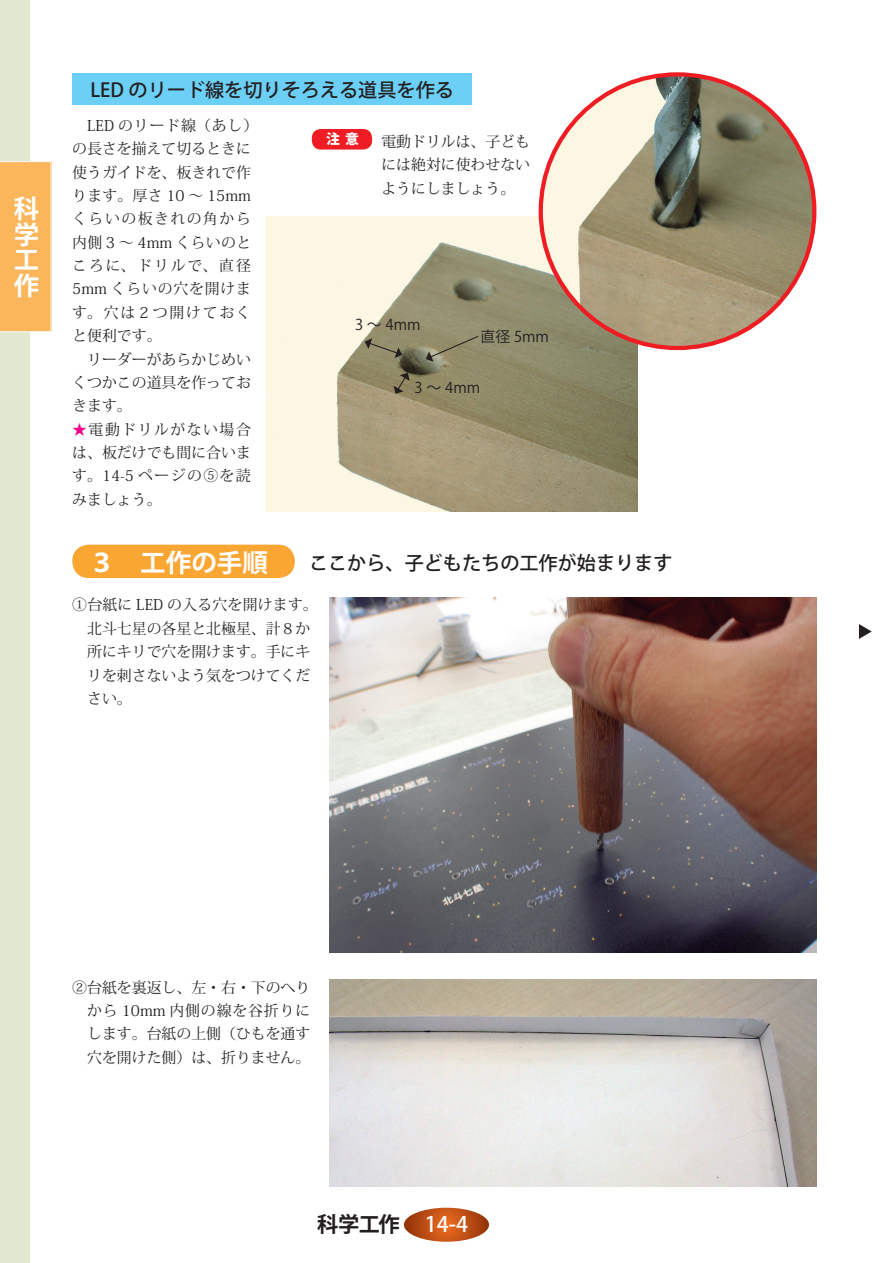
<style>
.page{position:relative;width:893px;height:1263px;background:#fff}
.page>*{position:absolute;margin:0;border:0;box-sizing:border-box;transform-origin:0 0}
.t1{font:700 25.5px/25.5px "Koz Go Std";color:#fff;text-align:justify}
.t2{font:700 21.3px "Koz Go Std";color:#231f20}
.t3{font:500 19.2px "Koz Go Std";color:#231f20}
.t4{font:14.85px/23.4px "Koz Min Std";color:#231f20;text-align:justify}
.t5{font:14.85px "Koz Go Std";color:#231f20}
.t6{font:800 13.8px "Koz Go Std";color:#fff}
.s1{color:#ed028c}
.s2{font-weight:500;color:#fff}
</style>
<div class="page">
<div style="left:0;top:0;width:30px;height:1263px;background:#e1e8d0"></div>
<div style="left:0;top:161px;width:51px;height:171px;background:#fbb65c"></div>
<svg style="left:404px;top:1208px;width:85px;height:34px;background:#c15218"></svg>
<svg style="left:859px;top:624px;width:13px;height:15px"></svg>
<img style="left:329px;top:597px;width:487px;height:355px">
<img style="left:329px;top:979px;width:487px;height:207px">
<div style="left:72px;top:545px;width:223px;height:33px;background:#faa633;border-radius:16px"></div>
<div style="left:72px;top:73px;width:399px;height:32px;background:#6bcff6"></div>
<img style="left:266px;top:216px;width:372px;height:296px">
<img style="left:541px;top:74px;width:273px;height:274px;border-radius:137px">
<div style="left:312px;top:129px;width:60px;height:21px;background:#ee1d23;border-radius:9px"></div>
<svg style="left:365px;top:338px;width:37px;height:20px"></svg>
<svg style="left:394px;top:373px;width:16px;height:21px"></svg>
<svg style="left:426px;top:335px;width:53px;height:27px"></svg>
<h1 class="t1" style="left:14px;top:198px;width:26px">科学工作</h1>
<p class="t3" style="left:90px;top:77px;width:365px">LED のリード線を切りそろえる道具を作る</p>
<p class="t4" style="left:381px;top:130px;width:150px">電動ドリルは、子どもには絶対に使わせないようにしましょう。</p>
<p class="t4" style="left:72px;top:114px;width:188px;text-align:left">　LED のリード線（あし）の長さを揃えて切るときに使うガイドを、板きれで作ります。厚さ 10 ～ 15mmくらいの板きれの角から内側 3 ～ 4mm くらいのところに、ドリルで、直径<br>5mm くらいの穴を開けます。穴は 2 つ開けておくと便利です。<br>　リーダーがあらかじめいくつかこの道具を作っておきます。</p>
<p class="t4" style="left:72px;top:418px;width:180px"><span class="s1">★</span>電動ドリルがない場合は、板だけでも間に合います。14-5 ページの⑤を読みましょう。</p>
<p class="t6" style="left:326px;top:130px;width:34px">注意</p>
<p class="t5" style="left:355px;top:315px;width:67px">3 ～ 4mm</p>
<p class="t5" style="left:480px;top:327px;width:70px">直径 5mm</p>
<p class="t5" style="left:415px;top:378px;width:67px">3 ～ 4mm</p>
<h1 class="t1" style="left:89px;top:552px;width:180px">３　工作の手順</h1>
<p class="t3" style="left:309px;top:550px;width:365px">ここから、子どもたちの工作が始まります</p>
<p class="t4" style="left:87px;top:593px;width:232px;text-align:left;text-indent:-15px">①台紙に LED の入る穴を開けます。北斗七星の各星と北極星、計８か所にキリで穴を開けます。手にキリを刺さないよう気をつけてください。</p>
<p class="t4" style="left:87px;top:975px;width:225px;text-indent:-15px">②台紙を裏返し、左・右・下のへりから 10mm 内側の線を谷折りにします。台紙の上側（ひもを通す穴を開けた側）は、折りません。</p>
<h2 class="t2" style="left:317px;top:1210px;width:152px">科学工作 <span class="s2">14-4</span></h2>
</div>
